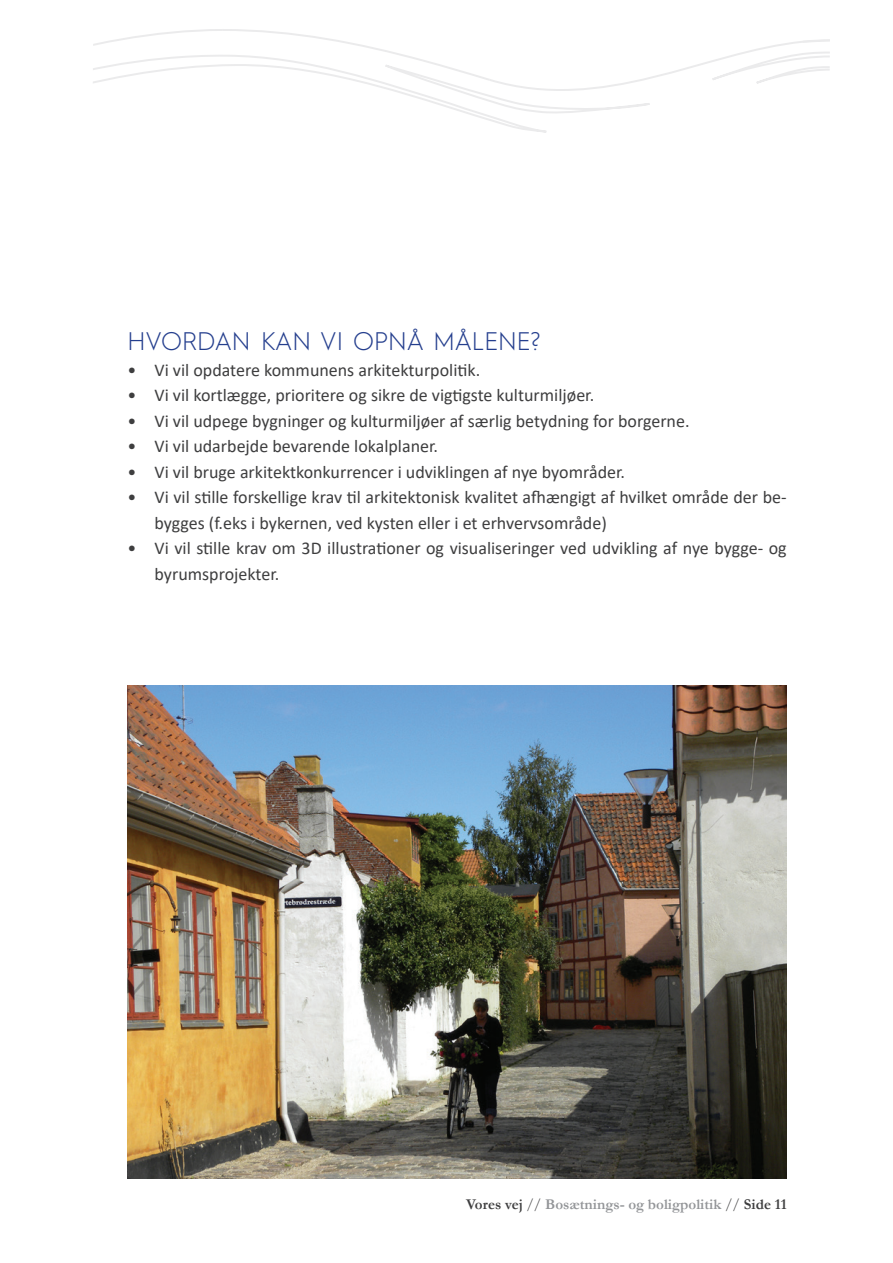
<style>
.page{position:relative;width:893px;height:1263px;background:#fff}
.page>*{position:absolute;margin:0;border:0;box-sizing:border-box;transform-origin:0 0}
.t1{font:300 25.5px "Hurme Geometric Sans 1";color:#253f8e}
.t2{font:18px/25.5px "Calibri";color:#3e3e3f}
.t3{font:700 15px "Garamond";color:#939598}
.s1{color:#3e3e3f}
.s2{font-weight:400;color:#3e3e3f}
</style>
<div class="page">
<svg style="left:93px;top:29px;width:737px;height:104px"></svg>
<svg style="left:93px;top:74px;width:331px;height:59px"></svg>
<img style="left:128px;top:685px;width:659px;height:493px">
<h1 class="t1" style="left:128px;top:324px;width:414px">HVORDAN KAN VI OPNÅ MÅLENE?</h1>
<p class="t2" style="left:128px;top:357px;width:354px">• Vi vil opdatere kommunens arkitekturpolitik.</p>
<p class="t2" style="left:128px;top:382px;width:468px">• Vi vil kortlægge, prioritere og sikre de vigtigste kulturmiljøer.</p>
<p class="t2" style="left:128px;top:408px;width:563px">• Vi vil udpege bygninger og kulturmiljøer af særlig betydning for borgerne.</p>
<p class="t2" style="left:128px;top:433px;width:312px">• Vi vil udarbejde bevarende lokalplaner.</p>
<p class="t2" style="left:128px;top:459px;width:499px">• Vi vil bruge arkitektkonkurrencer i udviklingen af nye byområder.</p>
<p class="t2" style="left:155px;top:484px;width:634px;text-indent:-27px">• Vi vil stille forskellige krav til arkitektonisk kvalitet afhængigt af hvilket område der be&shy;bygges (f.eks i bykernen, ved kysten eller i et erhvervsområde)</p>
<p class="t2" style="left:155px;top:535px;width:634px;text-indent:-27px">• Vi vil stille krav om 3D illustrationer og visualiseringer ved udvikling af nye bygge- og byrumsprojekter.</p>
<p class="t3" style="left:466px;top:1194px;width:322px"><span class="s1">Vores vej</span> <span class="s2">//</span> Bosætnings- og boligpolitik <span class="s2">//</span> <span class="s1">Side 11</span></p>
</div>
